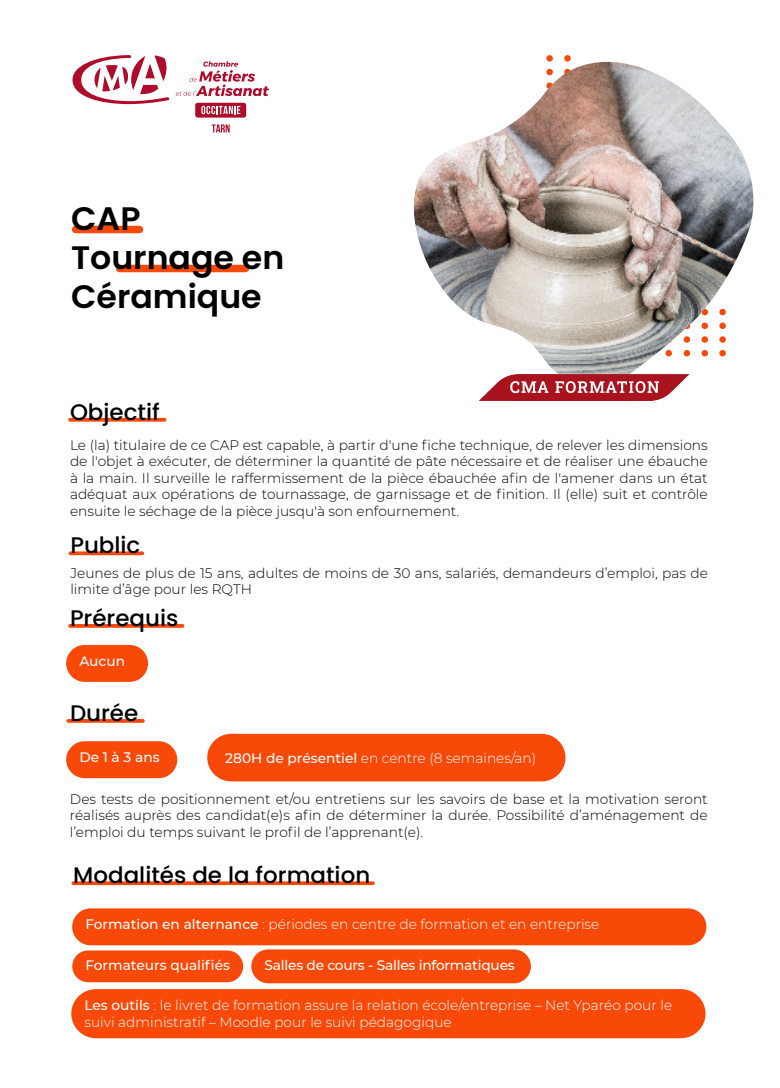
<style>
.page{position:relative;width:780px;height:1088px;background:#fff}
.page>*{position:absolute;margin:0;border:0;box-sizing:border-box;transform-origin:0 0}
.t1{font:600 32.5px/39px "Poppins";color:#000}
.t2{font:500 22.5px "Poppins";color:#000}
.t3{font:300 13.75px/16.5px "Montserrat";color:#000;text-align:justify}
.t4{font:300 13.75px/16.5px "Montserrat";color:#fff}
.t5{font:500 13.75px "Montserrat";letter-spacing:-.015em;color:#fff}
.s1{font-weight:500}
</style>
<div class="page">
<div style="left:564px;top:55px;width:6px;height:7px;background:#f84908;border-radius:50%"></div>
<div style="left:546px;top:55px;width:7px;height:7px;background:#f84908;border-radius:50%"></div>
<div style="left:120px;top:265px;width:125px;height:7px;background:#f84908"></div>
<div style="left:76px;top:226px;width:63px;height:7px;background:#f84908"></div>
<img style="left:413px;top:62px;width:341px;height:295px">
<svg style="left:72px;top:55px;width:97px;height:49px"></svg>
<div style="left:195px;top:103px;width:51px;height:15px;background:#af0b2b;border-radius:3px"></div>
<svg style="left:176px;top:61px;width:93px;height:35px"></svg>
<svg style="left:201px;top:106px;width:39px;height:8px"></svg>
<svg style="left:212px;top:124px;width:18px;height:8px"></svg>
<div style="left:66px;top:645px;width:82px;height:37px;background:#f84908;border-radius:18px"></div>
<div style="left:66px;top:741px;width:111px;height:37px;background:#f84908;border-radius:18px"></div>
<div style="left:207px;top:734px;width:358px;height:47px;background:#f84908;border-radius:24px"></div>
<div style="left:72px;top:908px;width:634px;height:37px;background:#f84908;border-radius:18px"></div>
<svg style="left:70px;top:624px;width:112px;height:4px"></svg>
<svg style="left:68px;top:719px;width:75px;height:4px"></svg>
<svg style="left:70px;top:418px;width:94px;height:4px"></svg>
<svg style="left:70px;top:551px;width:72px;height:4px"></svg>
<svg style="left:73px;top:881px;width:300px;height:4px"></svg>
<div style="left:72px;top:950px;width:171px;height:32px;background:#f84908;border-radius:16px"></div>
<div style="left:71px;top:989px;width:634px;height:49px;background:#f84908;border-radius:25px"></div>
<div style="left:251px;top:949px;width:280px;height:34px;background:#f84908;border-radius:17px"></div>
<img style="left:463px;top:350px;width:241px;height:51px">
<h1 class="t1" style="left:71px;top:199px;width:215px">CAP<br>Tournage en<br>Céramique</h1>
<h2 class="t2" style="left:70px;top:399px;width:91px">Objectif</h2>
<p class="t3" style="left:70px;top:436px;width:639px">Le (la) titulaire de ce CAP est capable, à partir d'une fiche technique, de relever les dimensions de l'objet à exécuter, de déterminer la quantité de pâte nécessaire et de réaliser une ébauche à la main. Il surveille le raffermissement de la pièce ébauchée afin de l'amener dans un état adéquat aux opérations de tournassage, de garnissage et de finition. Il (elle) suit et contrôle ensuite le séchage de la pièce jusqu'à son enfournement.</p>
<h2 class="t2" style="left:70px;top:532px;width:71px">Public</h2>
<p class="t3" style="left:70px;top:564px;width:639px">Jeunes de plus de 15 ans, adultes de moins de 30 ans, salariés, demandeurs d’emploi, pas de limite d’âge pour les RQTH</p>
<h2 class="t2" style="left:70px;top:605px;width:110px">Prérequis</h2>
<p class="t5" style="left:79px;top:651px;width:47px">Aucun</p>
<h2 class="t2" style="left:70px;top:700px;width:70px">Durée</h2>
<p class="t5" style="left:79px;top:748px;width:82px">De 1 à 3 ans</p>
<p class="t4" style="left:225px;top:750px;width:312px"><span class="s1">280H de présentiel</span> en centre (8 semaines/an)</p>
<p class="t3" style="left:70px;top:790px;width:639px">Des tests de positionnement et/ou entretiens sur les savoirs de base et la motivation seront réalisés auprès des candidat(e)s afin de déterminer la durée. Possibilité d’aménagement de l’emploi du temps suivant le profil de l’apprenant(e).</p>
<h2 class="t2" style="left:73px;top:862px;width:298px">Modalités de la formation</h2>
<p class="t4" style="left:85px;top:916px;width:515px"><span class="s1">Formation en alternance</span> : périodes en centre de formation et en entreprise</p>
<p class="t5" style="left:85px;top:956px;width:146px">Formateurs qualifiés</p>
<p class="t4" style="left:84px;top:996px;width:589px"><span class="s1">Les outils</span> : le livret de formation assure la relation école/entreprise – Net Yparéo pour le suivi administratif – Moodle pour le suivi pédagogique</p>
<p class="t5" style="left:264px;top:956px;width:252px">Salles de cours - Salles informatiques</p>
</div>
